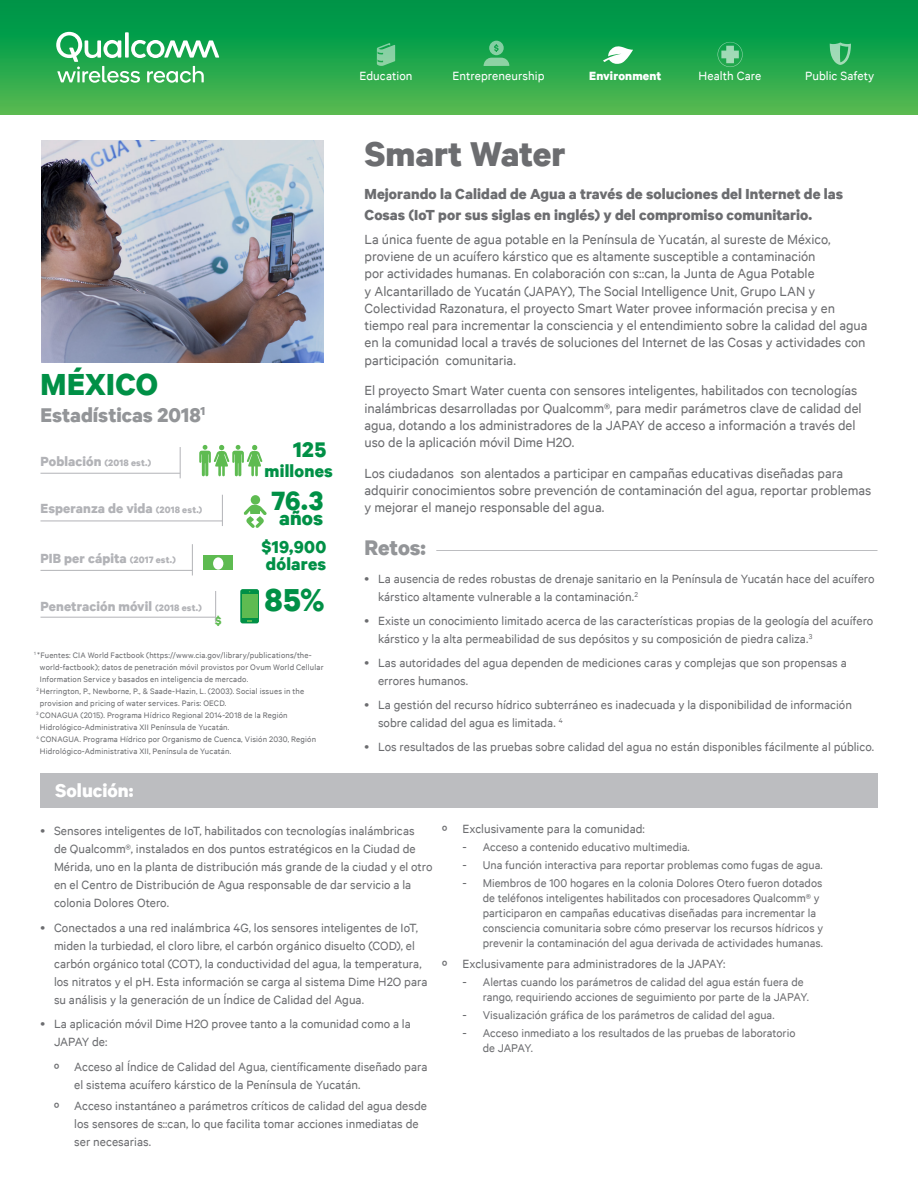
<style>
.page{position:relative;width:918px;height:1188px;background:#fff}
.page>*{position:absolute;margin:0;border:0;box-sizing:border-box;transform-origin:0 0}
.Headline_1{font:700 39px "Qualcomm Office";color:#6c6d70}
.t1{font:700 36px "Qualcomm Office";color:#009046}
.t2{font:700 34.5px "Qualcomm Office";letter-spacing:.01em;color:#009046}
.t3{font:700 30px "Qualcomm Office";color:#009046}
.intro__body{font:700 24px "Qualcomm Office";letter-spacing:-.005em;color:#939598}
.t4{font:700 24px "Qualcomm Office";color:#009046}
.stats__title{font:700 22.5px "Qualcomm Office";color:#939598}
.t5{font:700 22.5px "Qualcomm Office";color:#009046}
.intro__body-2{font:700 21px "Qualcomm Office";color:#fff}
.t6{font:700 19.5px/17.4px "Qualcomm Office";letter-spacing:.01em;color:#009046}
.Headline_1-2{font:700 16.5px/20.4px "Qualcomm Office";letter-spacing:.005em;color:#6c6d70}
.intro__body-3{font:15px/17.2px "Qualcomm Office";letter-spacing:-.005em;color:#6c6d70}
.stats__title-2{font:700 15px "Qualcomm Office";letter-spacing:.005em;color:#b2b3b7}
.t7{font:13.5px/18px "Qualcomm Office";color:#6c6d70}
.t8{font:13.5px "Qualcomm Office";letter-spacing:.005em;color:#fff}
.t9{font:700 13.5px "Qualcomm Office";letter-spacing:.01em;color:#fff}
.t10{font:700 13.2px "Qualcomm Office";color:#5ebb51}
.t11{font:12.75px/15px "Qualcomm Office";color:#6c6d70}
.stats__title-3{font:700 10.5px "Qualcomm Office";letter-spacing:.015em;color:#b2b3b7}
.stats__sources{font:9px/12px "Qualcomm Office";letter-spacing:.015em;color:#6c6d70}
.s1{font-size:15px}
.s2{font-size:10.5px}
.s3{font-size:16.5px}
.s4{font-size:13.5px}
</style>
<div class="page">
<div style="left:40px;top:773px;width:838px;height:35px;background:#bcbdc0"></div>
<img style="left:41px;top:140px;width:283px;height:223px">
<div style="left:251px;top:495px;width:9px;height:10px;background:#5ebb51;border-radius:50%"></div>
<svg style="left:244px;top:504px;width:23px;height:24px"></svg>
<div style="left:240px;top:589px;width:19px;height:34px;background:#009046;border-radius:2px"></div>
<div style="left:242px;top:594px;width:16px;height:24px;background:#5ebb51"></div>
<div style="left:203px;top:556px;width:29px;height:14px;background:#5ebb51"></div>
<div style="left:213px;top:557px;width:10px;height:13px;background:#fff;border-radius:50%"></div>
<hr style="left:40px;top:473px;width:140px;height:1px;background:#b2b3b7">
<hr style="left:40px;top:570px;width:152px;height:1px;background:#b2b3b7">
<hr style="left:40px;top:617px;width:176px;height:1px;background:#b2b3b7">
<hr style="left:40px;top:521px;width:183px;height:1px;background:#b2b3b7">
<hr style="left:180px;top:447px;width:1px;height:31px;background:#b2b3b7">
<hr style="left:192px;top:544px;width:1px;height:31px;background:#b2b3b7">
<hr style="left:215px;top:591px;width:1px;height:31px;background:#b2b3b7">
<hr style="left:222px;top:495px;width:1px;height:31px;background:#b2b3b7">
<svg style="left:199px;top:445px;width:63px;height:32px"></svg>
<hr style="left:436px;top:550px;width:442px;height:1px;background:#bcbdc0">
<div style="left:0;top:0;width:918px;height:115px;background:linear-gradient(to bottom,#009247,#53ba51)"></div>
<svg style="left:377px;top:43px;width:18px;height:23px"></svg>
<svg style="left:484px;top:41px;width:25px;height:25px"></svg>
<svg style="left:603px;top:46px;width:30px;height:18px"></svg>
<svg style="left:830px;top:42px;width:21px;height:23px"></svg>
<svg style="left:717px;top:42px;width:26px;height:25px"></svg>
<svg style="left:56px;top:32px;width:163px;height:51px"></svg>
<p class="t2" style="left:40px;top:363px;width:119px">MÉXICO</p>
<p class="stats__title" style="left:40px;top:401px;width:166px">Estadísticas 2018<sup>1</sup></p>
<p class="stats__title-3" style="left:40px;top:456px;width:112px"><span class="s1">Población</span> (2018 est.)</p>
<p class="stats__title-2" style="left:40px;top:499px;width:163px">Esperanza de vida <span class="s2">(2018 est.)</span></p>
<p class="stats__title-2" style="left:40px;top:549px;width:137px">PIB per cápita <span class="s2">(2017 est.)</span></p>
<p class="stats__title-2" style="left:40px;top:597px;width:163px">Penetración móvil <span class="s2">(2018 est.)</span></p>
<p class="t10" style="left:215px;top:613px;width:8px">$</p>
<p class="t4" style="left:293px;top:435px;width:35px">125</p>
<p class="t6" style="left:265px;top:461px;width:70px">millones</p>
<p class="t3" style="left:272px;top:482px;width:53px">76.3</p>
<p class="t5" style="left:279px;top:505px;width:46px">años</p>
<p class="t6" style="left:262px;top:538px;width:66px">$19,900 dólares</p>
<p class="t1" style="left:264px;top:578px;width:62px">85%</p>
<p class="stats__sources" style="left:40px;top:648px;width:285px;text-indent:-6px"><sup>1</sup> *Fuentes: CIA World Factbook (https://www.cia.gov/library/publications/the&shy;world-factbook); datos de penetración móvil provistos por Ovum World Cellular<br>Information Service y basados en inteligencia de mercado.</p>
<p class="stats__sources" style="left:40px;top:684px;width:266px;text-indent:-4px"><sup>2</sup> Herrington, P., Newborne, P., &amp; Saade-Hazin, L. (2003). Social issues in the provision and pricing of water services. Paris: OECD.</p>
<p class="stats__sources" style="left:40px;top:708px;width:249px;text-indent:-4px"><sup>3</sup> CONAGUA (2015). Programa Hídrico Regional 2014-2018 de la Región<br>Hidrológico-Administrativa XII Península de Yucatán.</p>
<p class="stats__sources" style="left:40px;top:732px;width:278px;text-indent:-3px"><sup>4</sup> CONAGUA. Programa Hídrico por Organismo de Cuenca, Visión 2030, Región<br>Hidrológico-Administrativa XII, Península de Yucatán.</p>
<p class="intro__body-2" style="left:55px;top:777px;width:80px">Solución:</p>
<p class="t8" style="left:360px;top:68px;width:54px">Education</p>
<p class="t8" style="left:453px;top:68px;width:93px">Entrepreneurship</p>
<p class="t9" style="left:589px;top:68px;width:74px">Environment</p>
<p class="t8" style="left:699px;top:68px;width:64px">Health Care</p>
<p class="t8" style="left:805px;top:68px;width:71px">Public Safety</p>
<p class="Headline_1" style="left:364px;top:130px;width:203px">Smart Water</p>
<p class="Headline_1-2" style="left:364px;top:184px;width:480px">Mejorando la Calidad de Agua a través de soluciones del Internet de las<br>Cosas (IoT por sus siglas en inglés) y del compromiso comunitario.</p>
<p class="intro__body-3" style="left:364px;top:230px;width:505px">La única fuente de agua potable en la Península de Yucatán, al sureste de México, proviene de un acuífero kárstico que es altamente susceptible a contaminación<br>por actividades humanas. En colaboración con s::can, la Junta de Agua Potable<br>y Alcantarillado de Yucatán (JAPAY), The Social Intelligence Unit, Grupo LAN y Colectividad Razonatura, el proyecto Smart Water provee información precisa y en tiempo real para incrementar la consciencia y el entendimiento sobre la calidad del agua en la comunidad local a través de soluciones del Internet de las Cosas y actividades con participación comunitaria.</p>
<p class="intro__body-3" style="left:364px;top:382px;width:499px">El proyecto Smart Water cuenta con sensores inteligentes, habilitados con tecnologías inalámbricas desarrolladas por Qualcomm®, para medir parámetros clave de calidad del agua, dotando a los administradores de la JAPAY de acceso a información a través del uso de la aplicación móvil Dime H2O.</p>
<p class="intro__body-3" style="left:364px;top:464px;width:508px">Los ciudadanos son alentados a participar en campañas educativas diseñadas para adquirir conocimientos sobre prevención de contaminación del agua, reportar problemas y mejorar el manejo responsable del agua.</p>
<p class="intro__body" style="left:364px;top:533px;width:63px">Retos:</p>
<p class="t7" style="left:378px;top:570px;width:498px">La ausencia de redes robustas de drenaje sanitario en la Península de Yucatán hace del acuífero kárstico altamente vulnerable a la contaminación.<sup>2</sup></p>
<p class="t7" style="left:378px;top:612px;width:497px">Existe un conocimiento limitado acerca de las características propias de la geología del acuífero kárstico y la alta permeabilidad de sus depósitos y su composición de piedra caliza.<sup>3</sup></p>
<p class="t7" style="left:378px;top:654px;width:470px">Las autoridades del agua dependen de mediciones caras y complejas que son propensas a errores humanos.</p>
<p class="t7" style="left:378px;top:696px;width:476px">La gestión del recurso hídrico subterráneo es inadecuada y la disponibilidad de información sobre calidad del agua es limitada. <sup>4</sup></p>
<p class="t7" style="left:378px;top:738px;width:498px">Los resultados de las pruebas sobre calidad del agua no están disponibles fácilmente al público.</p>
<p class="t7" style="left:54px;top:821px;width:380px">Sensores inteligentes de IoT, habilitados con tecnologías inalámbricas<br>de Qualcomm®, instalados en dos puntos estratégicos en la Ciudad de Mérida, uno en la planta de distribución más grande de la ciudad y el otro en el Centro de Distribución de Agua responsable de dar servicio a la colonia Dolores Otero.</p>
<p class="t7" style="left:54px;top:918px;width:375px">Conectados a una red inalámbrica 4G, los sensores inteligentes de IoT, miden la turbiedad, el cloro libre, el carbón orgánico disuelto (COD), el carbón orgánico total (COT), la conductividad del agua, la temperatura, los nitratos y el pH. Esta información se carga al sistema Dime H2O para su análisis y la generación de un Índice de Calidad del Agua.</p>
<p class="t7" style="left:54px;top:1015px;width:358px">La aplicación móvil Dime H2O provee tanto a la comunidad como a la<br>JAPAY de:</p>
<p class="t7" style="left:74px;top:1057px;width:355px;text-indent:-20px"><span class="s3">º</span> Acceso al Índice de Calidad del Agua, científicamente diseñado para el sistema acuífero kárstico de la Península de Yucatán.</p>
<p class="t7" style="left:74px;top:1096px;width:354px;text-indent:-20px"><span class="s3">º</span> Acceso instantáneo a parámetros críticos de calidad del agua desde los sensores de s::can, lo que facilita tomar acciones inmediatas de ser necesarias.</p>
<p class="t7" style="left:442px;top:819px;width:204px"><span class="s3">º</span> Exclusivamente para la comunidad:</p>
<p class="t11" style="left:463px;top:839px;width:229px"><span class="s4">-</span> Acceso a contenido educativo multimedia.</p>
<p class="t11" style="left:463px;top:857px;width:362px"><span class="s4">-</span> Una función interactiva para reportar problemas como fugas de agua.</p>
<p class="t11" style="left:483px;top:875px;width:342px;text-indent:-20px"><span class="s4">-</span> Miembros de 100 hogares en la colonia Dolores Otero fueron dotados de teléfonos inteligentes habilitados con procesadores Qualcomm® y participaron en campañas educativas diseñadas para incrementar la consciencia comunitaria sobre cómo preservar los recursos hídricos y prevenir la contaminación del agua derivada de actividades humanas.</p>
<p class="t7" style="left:442px;top:954px;width:285px"><span class="s3">º</span> Exclusivamente para administradores de la JAPAY:</p>
<p class="t11" style="left:483px;top:974px;width:328px;text-indent:-20px"><span class="s4">-</span> Alertas cuando los parámetros de calidad del agua están fuera de rango, requiriendo acciones de seguimiento por parte de la JAPAY.</p>
<p class="t11" style="left:463px;top:1007px;width:314px"><span class="s4">-</span> Visualización gráfica de los parámetros de calidad del agua.</p>
<p class="t11" style="left:483px;top:1025px;width:314px;text-indent:-20px"><span class="s4">-</span> Acceso inmediato a los resultados de las pruebas de laboratorio de JAPAY.</p>
</div>
